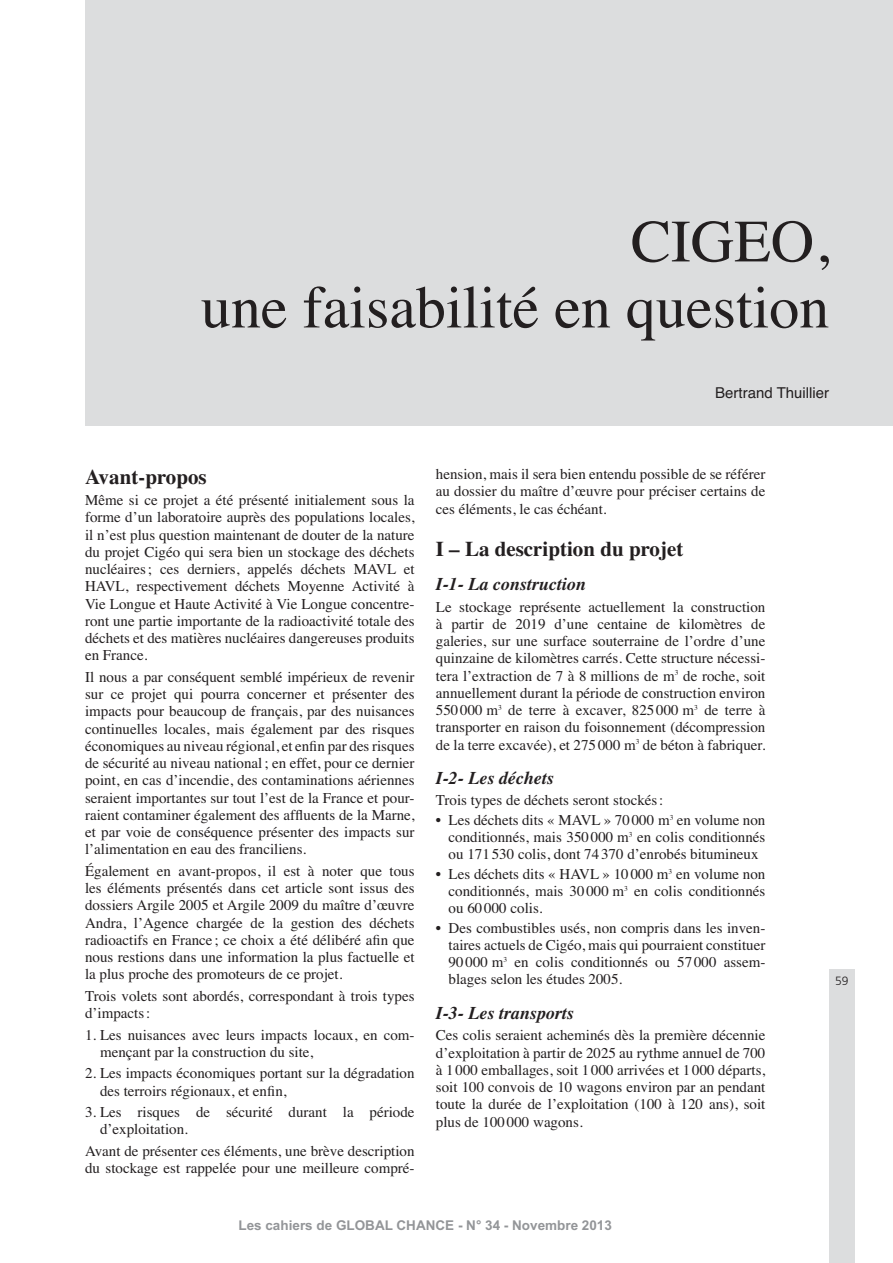
<style>
.page{position:relative;width:893px;height:1263px;background:#fff}
.page>*{position:absolute;margin:0;border:0;box-sizing:border-box;transform-origin:0 0}
.t1{font:60px/66px "Times";color:#231f20;text-align:right}
.t2{font:700 21px "Times";color:#231f20}
.t3{font:italic 700 18px "Times";color:#231f20}
.t4{font:15px/17.2px "Times";color:#231f20;text-align:justify}
.t5{font:15px "Helvetica";color:#231f20}
.t6{font:700 13.5px "Arial";color:#939598}
.t7{font:300 12px "Frutiger";color:#231f20}
</style>
<div class="page">
<div style="left:829px;top:969px;width:26px;height:294px;background:#dcddde"></div>
<div style="left:85px;top:0;width:808px;height:425px;background:#dcddde"></div>
<h1 class="t1" style="left:201px;top:214px;width:630px">CIGEO,<br>une faisabilité en question</h1>
<p class="t5" style="left:715px;top:387px;width:115px">Bertrand Thuillier</p>
<h2 class="t2" style="left:85px;top:469px;width:123px">Avant-propos</h2>
<p class="t4" style="left:85px;top:493px;width:331px">Même si ce projet a été présenté initialement sous la forme d’un laboratoire auprès des populations locales, il n’est plus question maintenant de douter de la nature du projet Cigéo qui sera bien un stockage des déchets nucléaires ; ces derniers, appelés déchets MAVL et HAVL, respectivement déchets Moyenne Activité à Vie Longue et Haute Activité à Vie Longue concentre&shy;ront une partie importante de la radioactivité totale des déchets et des matières nucléaires dangereuses produits en France.</p>
<p class="t4" style="left:85px;top:669px;width:331px">Il nous a par conséquent semblé impérieux de revenir sur ce projet qui pourra concerner et présenter des impacts pour beaucoup de français, par des nuisances continuelles locales, mais également par des risques économiques au niveau régional, et enfin par des risques de sécurité au niveau national ; en effet, pour ce dernier point, en cas d’incendie, des contaminations aériennes seraient importantes sur tout l’est de la France et pour&shy;raient contaminer également des affluents de la Marne, et par voie de conséquence présenter des impacts sur l’alimentation en eau des franciliens.</p>
<p class="t4" style="left:85px;top:863px;width:331px">Également en avant-propos, il est à noter que tous les éléments présentés dans cet article sont issus des dossiers Argile 2005 et Argile 2009 du maître d’œuvre Andra, l’Agence chargée de la gestion des déchets radioactifs en France ; ce choix a été délibéré afin que nous restions dans une information la plus factuelle et la plus proche des promoteurs de ce projet.</p>
<p class="t4" style="left:85px;top:988px;width:331px">Trois volets sont abordés, correspondant à trois types d’impacts :</p>
<p class="t4" style="left:100px;top:1027px;width:316px;text-indent:-15px">1. Les nuisances avec leurs impacts locaux, en com&shy;mençant par la construction du site,</p>
<p class="t4" style="left:100px;top:1066px;width:316px;text-indent:-15px">2. Les impacts économiques portant sur la dégradation des terroirs régionaux, et enfin,</p>
<p class="t4" style="left:100px;top:1105px;width:316px;text-indent:-15px">3. Les risques de sécurité durant la période d’exploitation.</p>
<p class="t4" style="left:85px;top:1143px;width:331px">Avant de présenter ces éléments, une brève description du stockage est rappelée pour une meilleure compré-</p>
<p class="t4" style="left:436px;top:467px;width:331px">hension, mais il sera bien entendu possible de se référer au dossier du maître d’œuvre pour préciser certains de ces éléments, le cas échéant.</p>
<h2 class="t2" style="left:436px;top:541px;width:249px">I – La description du projet</h2>
<p class="t3" style="left:436px;top:577px;width:152px">I-1- La construction</p>
<p class="t4" style="left:436px;top:599px;width:331px">Le stockage représente actuellement la construction à partir de 2019 d’une centaine de kilomètres de galeries, sur une surface souterraine de l’ordre d’une quinzaine de kilomètres carrés. Cette structure nécessi&shy;tera l’extraction de 7 à 8 millions de m<sup>3</sup> de roche, soit annuellement durant la période de construction environ 550 000 m<sup>3</sup> de terre à excaver, 825 000 m<sup>3</sup> de terre à transporter en raison du foisonnement (décompression de la terre excavée), et 275 000 m<sup>3</sup> de béton à fabriquer.</p>
<p class="t3" style="left:436px;top:771px;width:119px">I-2- Les déchets</p>
<p class="t4" style="left:436px;top:793px;width:229px">Trois types de déchets seront stockés :</p>
<p class="t4" style="left:449px;top:813px;width:318px;text-indent:-13px">• Les déchets dits « MAVL » 70 000 m<sup>3</sup> en volume non conditionnés, mais 350 000 m<sup>3</sup> en colis conditionnés ou 171 530 colis, dont 74 370 d’enrobés bitumineux</p>
<p class="t4" style="left:449px;top:866px;width:318px;text-indent:-13px">• Les déchets dits « HAVL » 10 000 m<sup>3</sup> en volume non conditionnés, mais 30 000 m<sup>3</sup> en colis conditionnés ou 60 000 colis.</p>
<p class="t4" style="left:449px;top:920px;width:318px;text-indent:-13px">• Des combustibles usés, non compris dans les inven&shy;taires actuels de Cigéo, mais qui pourraient constituer 90 000 m<sup>3</sup> en colis conditionnés ou 57 000 assem&shy;blages selon les études 2005.</p>
<p class="t3" style="left:436px;top:1006px;width:140px">I-3- Les transports</p>
<p class="t4" style="left:436px;top:1028px;width:331px">Ces colis seraient acheminés dès la première décennie d’exploitation à partir de 2025 au rythme annuel de 700 à 1 000 emballages, soit 1 000 arrivées et 1 000 départs, soit 100 convois de 10 wagons environ par an pendant toute la durée de l’exploitation (100 à 120 ans), soit plus de 100 000 wagons.</p>
<p class="t7" style="left:835px;top:976px;width:15px">59</p>
<p class="t6" style="left:238px;top:1218px;width:375px">Les cahiers de GLOBAL CHANCE - N° 34 - Novembre 2013</p>
</div>
